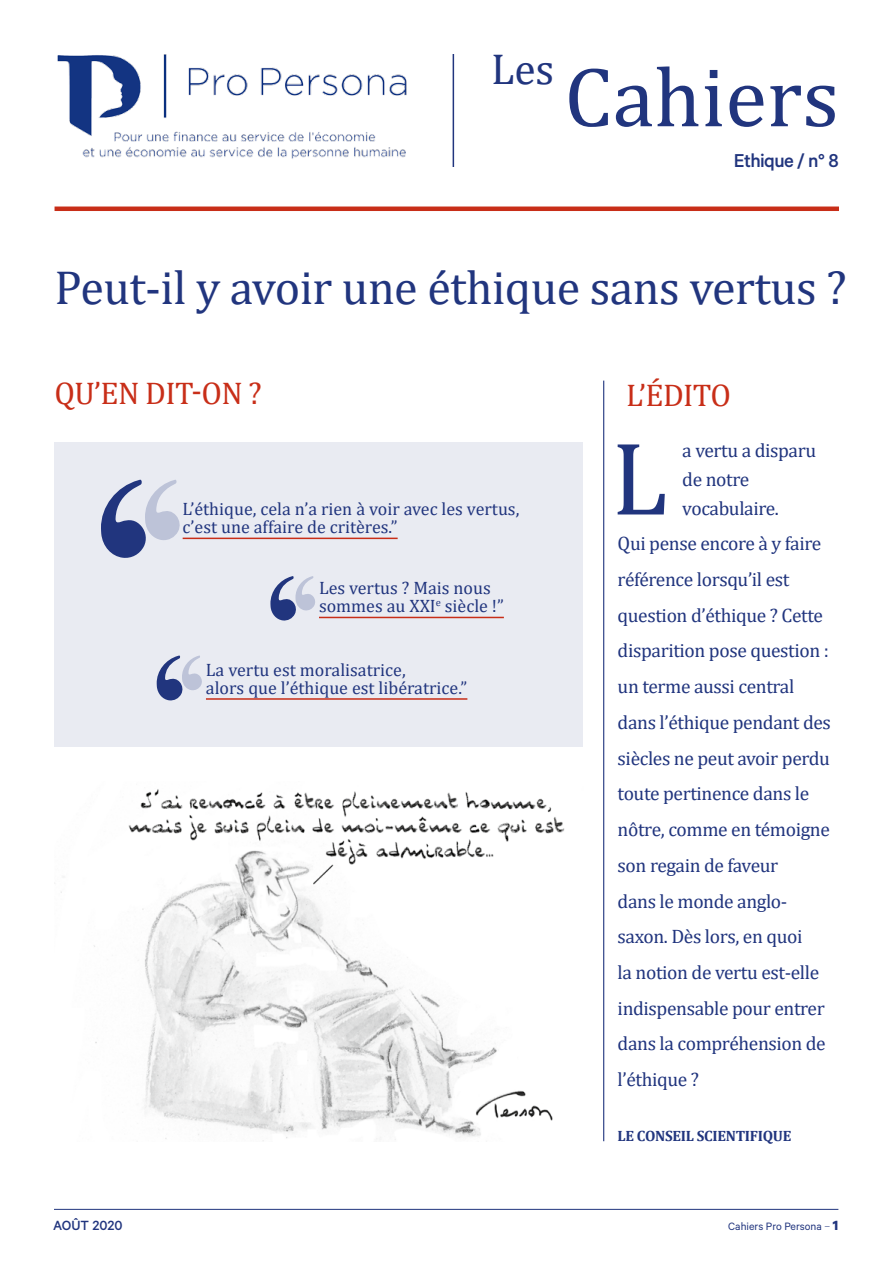
<style>
.page{position:relative;width:893px;height:1263px;background:#fff}
.page>*{position:absolute;margin:0;border:0;box-sizing:border-box;transform-origin:0 0}
.t1{font:105px "Cambria";color:#21357e}
.t2{font:85.5px "Cambria";color:#21357e}
.t3{font:48px "Cambria";letter-spacing:-.01em;color:#21357e}
.t4{font:43.5px "Cambria";color:#21357e}
.t5{font:31.5px "Cambria";letter-spacing:-.02em;color:#c82e18}
.t6{font:500 21px "Calibre";letter-spacing:-.03em;color:#21357e}
.t7{font:19.5px/35.7px "Cambria";letter-spacing:-.02em;color:#21357e}
.t8{font:18px/18px "Cambria";color:#21357e}
.t9{font:700 15px "Cambria";letter-spacing:-.02em;color:#21357e}
.t10{font:500 15px "Calibre";color:#21357e}
.t11{font:12px "Calibre";color:#21357e}
.s1{font-weight:300}
.s2{font-weight:700;font-size:15px}
</style>
<div class="page">
<div style="left:54px;top:442px;width:528px;height:304px;background:#e9ebf2"></div>
<hr style="left:54px;top:1209px;width:784px;height:1px;background:#21357e">
<hr style="left:603px;top:381px;width:1px;height:760px;background:#21357e">
<img style="left:57px;top:54px;width:350px;height:105px">
<hr style="left:453px;top:54px;width:1px;height:113px;background:#21357e">
<div style="left:55px;top:206px;width:784px;height:5px;background:#c82e18"></div>
<hr style="left:183px;top:538px;width:215px;height:1px;background:#c82e18">
<svg style="left:101px;top:479px;width:79px;height:79px"></svg>
<hr style="left:206px;top:698px;width:261px;height:2px;background:#c82e18">
<svg style="left:156px;top:655px;width:46px;height:46px"></svg>
<img style="left:54px;top:789px;width:511px;height:352px">
<svg style="left:270px;top:576px;width:45px;height:45px"></svg>
<hr style="left:319px;top:617px;width:185px;height:1px;background:#c82e18">
<h3 class="t4" style="left:491px;top:43px;width:65px">Les</h3>
<h2 class="t2" style="left:564px;top:47px;width:276px">Cahiers</h2>
<p class="t6" style="left:734px;top:148px;width:107px">Ethique / n° 8</p>
<h3 class="t3" style="left:55px;top:259px;width:794px">Peut-il y avoir une éthique sans vertus ?</h3>
<h3 class="t5" style="left:55px;top:374px;width:209px">Qu’en dit-on ?</h3>
<h3 class="t5" style="left:626px;top:376px;width:106px">L’édito</h3>
<p class="t8" style="left:183px;top:500px;width:338px">L’éthique, cela n’a rien à voir avec les vertus, c’est une affaire de critères.”</p>
<p class="t8" style="left:319px;top:579px;width:186px">Les vertus ? Mais nous sommes au XXI <sup>e</sup> siècle !”</p>
<p class="t8" style="left:206px;top:661px;width:263px">La vertu est moralisatrice,<br>alors que l’éthique est libératrice.”</p>
<p class="t10" style="left:53px;top:1217px;width:71px">août 2020</p>
<h1 class="t1" style="left:611px;top:417px;width:58px">L</h1>
<p class="t7" style="left:682px;top:436px;width:135px;line-height:28.5px">a vertu a disparu de notre vocabulaire.</p>
<p class="t7" style="left:618px;top:526px;width:215px">Qui pense encore à y faire référence lorsqu’il est question d’éthique ? Cette disparition pose question : un terme aussi central dans l’éthique pendant des siècles ne peut avoir perdu toute pertinence dans le nôtre, comme en témoigne son regain de faveur<br>dans le monde anglo&shy;saxon. Dès lors, en quoi<br>la notion de vertu est-elle indispensable pour entrer dans la compréhension de l’éthique ?</p>
<p class="t9" style="left:618px;top:1125px;width:175px">LE CONSEIL SCIENTIFIQUE</p>
<p class="t11" style="left:728px;top:1219px;width:112px">Cahiers Pro Persona <span class="s1">–</span> <span class="s2">1</span></p>
</div>
